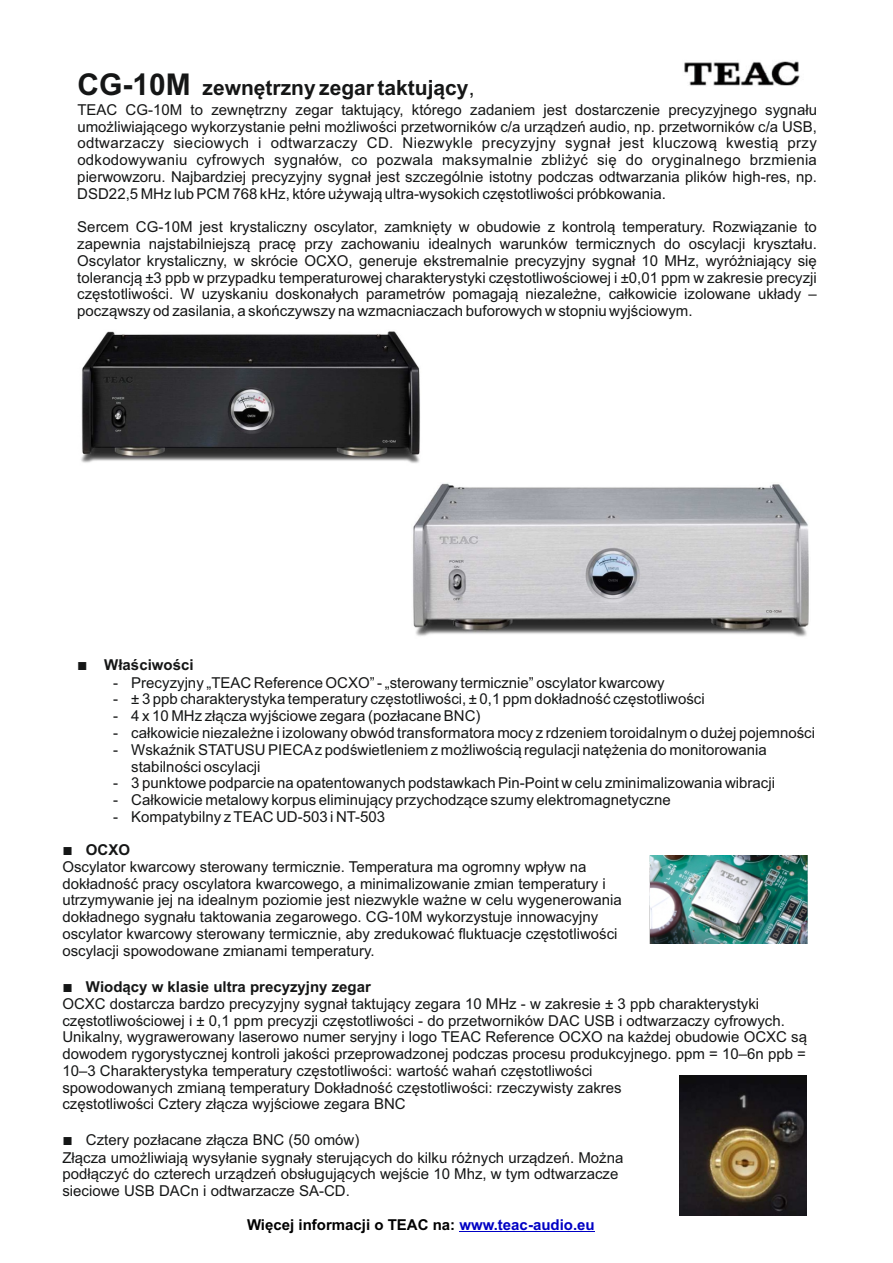
<style>
.page{position:relative;width:893px;height:1263px;background:#fff}
.page>*{position:absolute;margin:0;border:0;box-sizing:border-box;transform-origin:0 0}
.t1{font:700 21px "Arial";color:#151616}
.t2{font:15px/16.8px "Arial";color:#151616}
.t3{font:700 15px "Arial";color:#000}
.t4{font:700 15px "Arial";color:#151616}
.s1{font-size:30px}
.s2{font-weight:400}
.s3{font-weight:400;font-size:17.25px}
.s4{font-weight:700;font-size:17.25px}
.s5{font-weight:700}
.s6{color:#0000c4}
</style>
<div class="page">
<img style="left:684px;top:61px;width:116px;height:25px">
<hr style="left:459px;top:1231px;width:136px;height:1px;background:#0000c4">
<img style="left:649px;top:855px;width:159px;height:88px">
<img style="left:413px;top:483px;width:396px;height:154px">
<img style="left:81px;top:331px;width:339px;height:132px">
<img style="left:679px;top:1075px;width:127px;height:140px">
<h1 class="t1" style="left:77px;top:80px;width:399px"><span class="s1">CG-10M</span> zewnętrzny zegar taktujący<span class="s2">,</span></h1>
<p class="t2" style="left:77px;top:103px;width:741px;text-align:justify">TEAC CG-10M to zewnętrzny zegar taktujący, którego zadaniem jest dostarczenie precyzyjnego sygnału umożliwiającego wykorzystanie pełni możliwości przetworników c/a urządzeń audio, np. przetworników c/a USB, odtwarzaczy sieciowych i odtwarzaczy CD. Niezwykle precyzyjny sygnał jest kluczową kwestią przy odkodowywaniu cyfrowych sygnałów, co pozwala maksymalnie zbliżyć się do oryginalnego brzmienia pierwowzoru. Najbardziej precyzyjny sygnał jest szczególnie istotny podczas odtwarzania plików high-res, np.<br>DSD22,5 MHz lub PCM 768 kHz, które używają ultra-wysokich częstotliwości próbkowania.</p>
<p class="t2" style="left:77px;top:220px;width:741px;text-align:justify">Sercem CG-10M jest krystaliczny oscylator, zamknięty w obudowie z kontrolą temperatury. Rozwiązanie to zapewnia najstabilniejszą pracę przy zachowaniu idealnych warunków termicznych do oscylacji kryształu.<br>Oscylator krystaliczny, w skrócie OCXO, generuje ekstremalnie precyzyjny sygnał 10 MHz, wyróżniający się tolerancją ±3 ppb w przypadku temperaturowej charakterystyki częstotliwościowej i ±0,01 ppm w zakresie precyzji częstotliwości. W uzyskaniu doskonałych parametrów pomagają niezależne, całkowicie izolowane układy – począwszy od zasilania, a skończywszy na wzmacniaczach buforowych w stopniu wyjściowym.</p>
<p class="t4" style="left:77px;top:659px;width:118px"><span class="s3">■</span> Właściwości</p>
<p class="t2" style="left:113px;top:675px;width:553px">- Precyzyjny „TEAC Reference OCXO” - „sterowany termicznie” oscylator kwarcowy</p>
<p class="t2" style="left:113px;top:692px;width:593px">- ± 3 ppb charakterystyka temperatury częstotliwości, ± 0,1 ppm dokładność częstotliwości</p>
<p class="t2" style="left:113px;top:709px;width:369px">- 4 x 10 MHz złącza wyjściowe zegara (pozłacane BNC)</p>
<p class="t2" style="left:113px;top:726px;width:703px">- całkowicie niezależne i izolowany obwód transformatora mocy z rdzeniem toroidalnym o dużej pojemności</p>
<p class="t2" style="left:131px;top:742px;width:637px;text-indent:-18px">- Wskaźnik STATUSU PIECAz podświetleniem z możliwością regulacji natężenia do monitorowania stabilności oscylacji</p>
<p class="t2" style="left:113px;top:776px;width:663px">- 3 punktowe podparcie na opatentowanych podstawkach Pin-Point w celu zminimalizowania wibracji</p>
<p class="t2" style="left:113px;top:793px;width:559px">- Całkowicie metalowy korpus eliminujący przychodzące szumy elektromagnetyczne</p>
<p class="t2" style="left:113px;top:809px;width:273px">- Kompatybilny z TEAC UD-503 i NT-503</p>
<p class="t2" style="left:62px;top:842px;width:561px"><span class="s4">■</span> <span class="s5">OCXO<br></span>Oscylator kwarcowy sterowany termicznie. Temperatura ma ogromny wpływ na dokładność pracy oscylatora kwarcowego, a minimalizowanie zmian temperatury i utrzymywanie jej na idealnym poziomie jest niezwykle ważne w celu wygenerowania dokładnego sygnału taktowania zegarowego. CG-10M wykorzystuje innowacyjny oscylator kwarcowy sterowany termicznie, aby zredukować fluktuacje częstotliwości oscylacji spowodowane zmianami temperatury.</p>
<p class="t2" style="left:62px;top:979px;width:746px"><span class="s4">■</span> <span class="s5">Wiodący w klasie ultra precyzyjny zegar<br></span>OCXC dostarcza bardzo precyzyjny sygnał taktujący zegara 10 MHz - w zakresie ± 3 ppb charakterystyki częstotliwościowej i ± 0,1 ppm precyzji częstotliwości - do przetworników DAC USB i odtwarzaczy cyfrowych.<br>Unikalny, wygrawerowany laserowo numer seryjny i logo TEAC Reference OCXO na każdej obudowie OCXC są dowodem rygorystycznej kontroli jakości przeprowadzonej podczas procesu produkcyjnego. ppm = 10–6n ppb = 10–3 Charakterystyka temperatury częstotliwości: wartość wahań częstotliwości<br>spowodowanych zmianą temperatury Dokładność częstotliwości: rzeczywisty zakres<br>częstotliwości Cztery złącza wyjściowe zegara BNC</p>
<p class="t2" style="left:62px;top:1133px;width:562px"><span class="s4">■</span> Cztery pozłacane złącza BNC (50 omów)<br>Złącza umożliwiają wysyłanie sygnały sterujących do kilku różnych urządzeń. Można podłączyć do czterech urządzeń obsługujących wejście 10 Mhz, w tym odtwarzacze sieciowe USB DACn i odtwarzacze SA-CD.</p>
<p class="t3" style="left:247px;top:1219px;width:349px">Więcej informacji o TEAC na: <span class="s6">www.teac-audio.eu</span></p>
</div>
